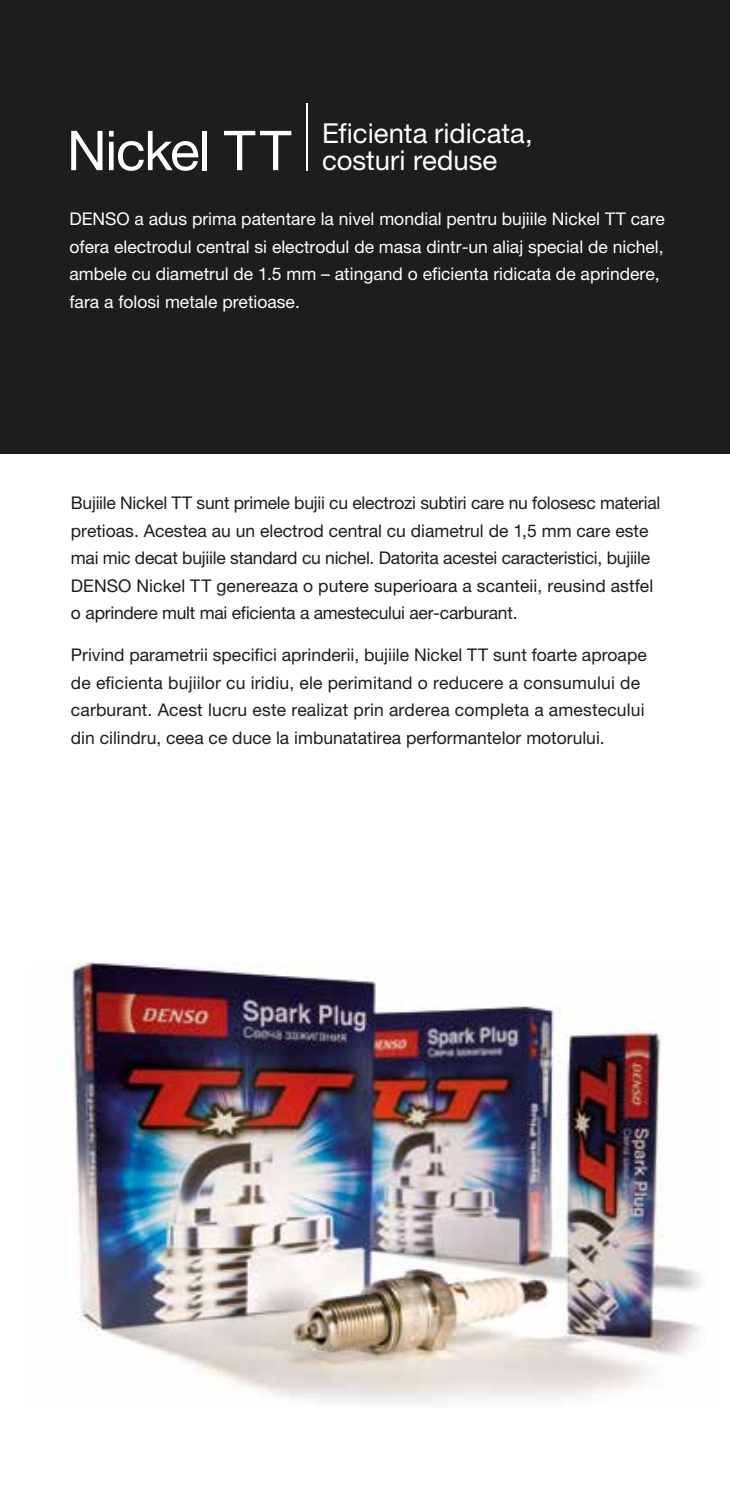
<style>
.page{position:relative;width:730px;height:1489px;background:#fff}
.page>*{position:absolute;margin:0;border:0;box-sizing:border-box;transform-origin:0 0}
.t1{font:55px "Helvetica Neue LT Pro";letter-spacing:-.025em;color:#fff}
.t2{font:27.5px/27.5px "Helvetica Neue LT Pro";color:#fff}
.t3{font:17.5px/27.5px "Helvetica Neue LT Pro";color:#1d1d1b}
.t4{font:17.5px/27.5px "Helvetica Neue LT Pro";color:#fff}
</style>
<div class="page">
<div style="left:0;top:0;width:730px;height:454px;background:#1d1d1b"></div>
<hr style="left:307px;top:103px;width:1px;height:67px;background:#fff">
<img style="left:61px;top:962px;width:642px;height:440px">
<h1 class="t1" style="left:67px;top:118px;width:226px">Nickel TT</h1>
<h2 class="t2" style="left:322px;top:119px;width:212px">Eficienta ridicata, costuri reduse</h2>
<p class="t4" style="left:69px;top:205px;width:597px">DENSO a adus prima patentare la nivel mondial pentru bujiile Nickel TT care ofera electrodul central si electrodul de masa dintr-un aliaj special de nichel, ambele cu diametrul de 1.5 mm – atingand o eficienta ridicata de aprindere, fara a folosi metale pretioase.</p>
<p class="t3" style="left:71px;top:489px;width:591px">Bujiile Nickel TT sunt primele bujii cu electrozi subtiri care nu folosesc material pretioas. Acestea au un electrod central cu diametrul de 1,5 mm care este mai mic decat bujiile standard cu nichel. Datorita acestei caracteristici, bujiile DENSO Nickel TT genereaza o putere superioara a scanteii, reusind astfel o aprindere mult mai eficienta a amestecului aer-carburant.</p>
<p class="t3" style="left:71px;top:641px;width:577px">Privind parametrii specifici aprinderii, bujiile Nickel TT sunt foarte aproape de eficienta bujiilor cu iridiu, ele perimitand o reducere a consumului de carburant. Acest lucru este realizat prin arderea completa a amestecului din cilindru, ceea ce duce la imbunatatirea performantelor motorului.</p>
</div>
